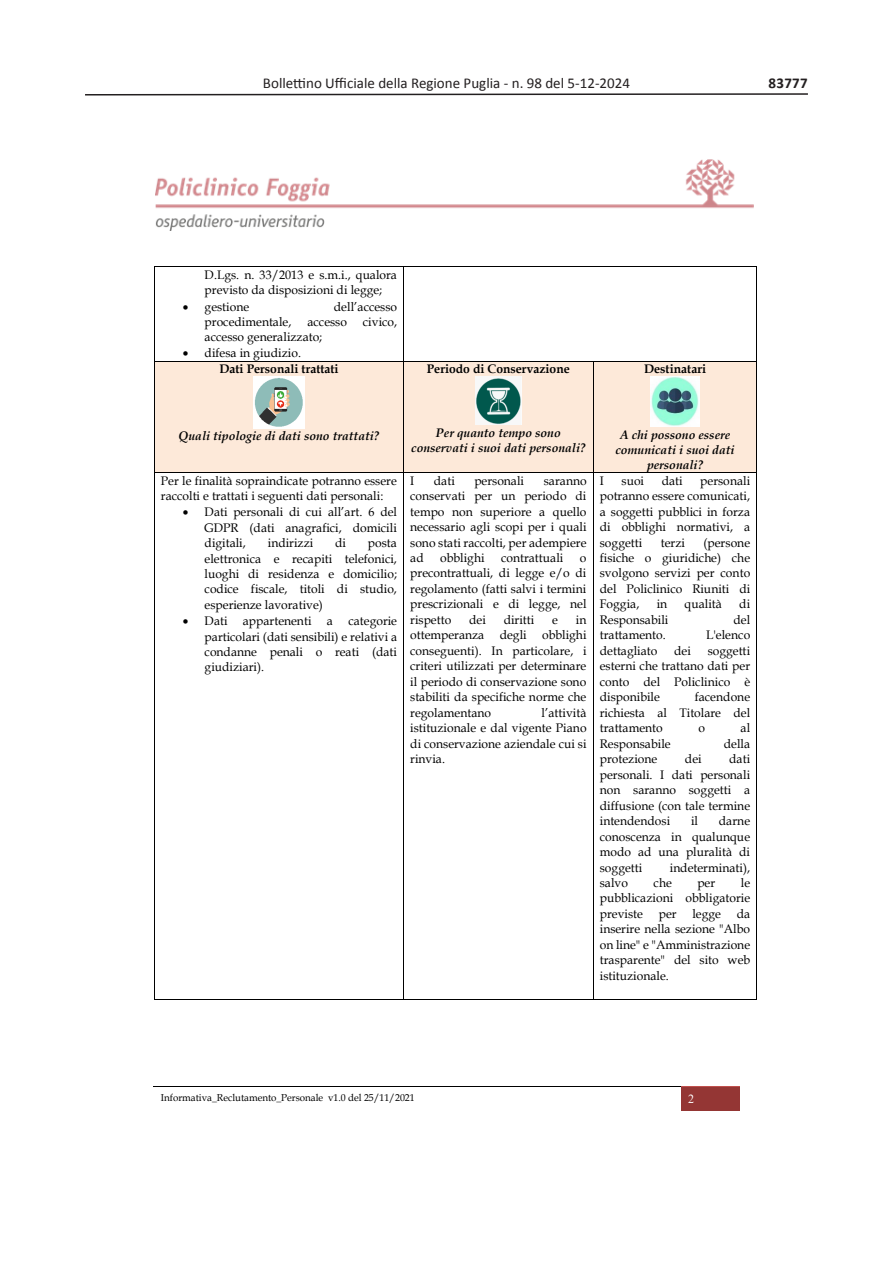
<style>
.page{position:relative;width:893px;height:1263px;background:#fff}
.page>*{position:absolute;margin:0;border:0;box-sizing:border-box;transform-origin:0 0}
.t1{font:15px "Calibri";color:#231f20}
.t2{font:700 15px "Calibri";letter-spacing:.015em;color:#231f20}
.t3{font:12.45px/15.5px "Book Antiqua";color:#000;text-align:justify}
.t4{font:italic 700 12.45px/15px "Book Antiqua";color:#000;text-align:center}
.t5{font:700 12.45px/15.9px "Book Antiqua";letter-spacing:.005em;color:#000}
.t6{font:12.45px "Times New Roman";color:#fff}
.t7{font:10.05px "Book Antiqua";color:#000}
.s1{font-weight:400}
</style>
<div class="page">
<svg style="left:85px;top:93px;width:723px;height:3px"></svg>
<div style="left:681px;top:1087px;width:59px;height:23px;background:#943634"></div>
<hr style="left:154px;top:1086px;width:527px;height:1px;background:#000">
<hr style="left:681px;top:1086px;width:59px;height:1px;background:#c0504d">
<hr style="left:154px;top:266px;width:249px;height:1px;background:#000">
<hr style="left:404px;top:266px;width:353px;height:1px;background:#000">
<hr style="left:154px;top:267px;width:1px;height:94px;background:#000">
<hr style="left:403px;top:267px;width:1px;height:94px;background:#000">
<hr style="left:757px;top:267px;width:1px;height:94px;background:#000">
<div style="left:155px;top:362px;width:248px;height:110px;background:#fde9d9"></div>
<div style="left:404px;top:362px;width:189px;height:110px;background:#fde9d9"></div>
<div style="left:594px;top:362px;width:163px;height:110px;background:#fde9d9"></div>
<hr style="left:154px;top:361px;width:249px;height:1px;background:#000">
<hr style="left:404px;top:361px;width:189px;height:1px;background:#000">
<hr style="left:594px;top:361px;width:163px;height:1px;background:#000">
<hr style="left:154px;top:361px;width:1px;height:111px;background:#000">
<hr style="left:403px;top:361px;width:1px;height:111px;background:#000">
<hr style="left:593px;top:361px;width:1px;height:111px;background:#000">
<hr style="left:757px;top:361px;width:1px;height:111px;background:#000">
<hr style="left:154px;top:472px;width:249px;height:1px;background:#000">
<hr style="left:404px;top:472px;width:189px;height:1px;background:#000">
<hr style="left:594px;top:472px;width:163px;height:1px;background:#000">
<hr style="left:154px;top:473px;width:1px;height:526px;background:#000">
<hr style="left:154px;top:999px;width:249px;height:1px;background:#000">
<hr style="left:403px;top:473px;width:1px;height:526px;background:#000">
<hr style="left:404px;top:999px;width:189px;height:1px;background:#000">
<hr style="left:593px;top:473px;width:1px;height:526px;background:#000">
<hr style="left:594px;top:999px;width:163px;height:1px;background:#000">
<hr style="left:757px;top:473px;width:1px;height:526px;background:#000">
<img style="left:253px;top:377px;width:51px;height:51px">
<img style="left:475px;top:377px;width:47px;height:48px">
<img style="left:650px;top:377px;width:50px;height:49px">
<img style="left:155px;top:160px;width:598px;height:71px">
<p class="t1" style="left:263px;top:74px;width:369px">Bollettino Ufficiale della Regione Puglia - n. 98 del 5-12-2024</p>
<p class="t2" style="left:769px;top:72px;width:41px">83777</p>
<p class="t3" style="left:205px;top:267px;width:194px">D.Lgs. n. 33/2013 e s.m.i., qualora previsto da disposizioni di legge;</p>
<p class="t3" style="left:183px;top:298px;width:68px">• gestione</p>
<p class="t3" style="left:334px;top:298px;width:65px">dell’accesso</p>
<p class="t3" style="left:205px;top:314px;width:88px">procedimentale,</p>
<p class="t3" style="left:307px;top:314px;width:41px">accesso</p>
<p class="t3" style="left:363px;top:314px;width:36px">civico,</p>
<p class="t3" style="left:205px;top:329px;width:119px">accesso generalizzato;</p>
<p class="t5" style="left:219px;top:345px;width:121px;text-indent:-37px">• <span class="s1">difesa in giudizio.<br></span>Dati Personali trattati</p>
<p class="t5" style="left:427px;top:361px;width:144px">Periodo di Conservazione</p>
<p class="t5" style="left:644px;top:361px;width:64px">Destinatari</p>
<p class="t4" style="left:179px;top:429px;width:202px">Quali tipologie di dati sono trattati?</p>
<p class="t3" style="left:161px;top:472px;width:237px">Per le finalità sopraindicate potranno essere raccolti e trattati i seguenti dati personali:</p>
<p class="t3" style="left:205px;top:504px;width:194px;text-indent:-22px">• Dati personali di cui all’art. 6 del GDPR (dati anagrafici, domicili digitali,</p>
<p class="t3" style="left:268px;top:535px;width:47px">indirizzi</p>
<p class="t3" style="left:335px;top:535px;width:12px">di</p>
<p class="t3" style="left:205px;top:535px;width:194px;text-indent:163px">posta elettronica e recapiti telefonici, luoghi di residenza e domicilio; codice fiscale, titoli di studio, esperienze lavorative)</p>
<p class="t3" style="left:205px;top:613px;width:194px;text-indent:-22px">• Dati appartenenti a categorie particolari (dati sensibili) e relativi a condanne penali o reati (dati giudiziari).</p>
<p class="t4" style="left:411px;top:425px;width:176px">Per quanto tempo sono conservati i suoi dati personali?</p>
<p class="t3" style="left:410px;top:472px;width:6px">I</p>
<p class="t3" style="left:434px;top:472px;width:22px">dati</p>
<p class="t3" style="left:474px;top:472px;width:51px">personali</p>
<p class="t3" style="left:410px;top:472px;width:178px;text-indent:133px">saranno conservati per un periodo di tempo non superiore a quello necessario agli scopi per i quali sono stati raccolti, per adempiere ad</p>
<p class="t3" style="left:440px;top:550px;width:46px">obblighi</p>
<p class="t3" style="left:501px;top:550px;width:64px">contrattuali</p>
<p class="t3" style="left:410px;top:550px;width:178px;text-indent:170px">o precontrattuali, di legge e/o di regolamento (fatti salvi i termini prescrizionali e di legge, nel rispetto</p>
<p class="t3" style="left:469px;top:612px;width:18px">dei</p>
<p class="t3" style="left:504px;top:612px;width:32px">diritti</p>
<p class="t3" style="left:552px;top:612px;width:7px">e</p>
<p class="t3" style="left:410px;top:612px;width:178px;text-indent:166px">in ottemperanza degli obblighi conseguenti). In particolare, i criteri utilizzati per determinare il periodo di conservazione sono stabiliti da specifiche norme che regolamentano</p>
<p class="t3" style="left:410px;top:704px;width:178px;text-indent:131px">l’attività istituzionale e dal vigente Piano di conservazione aziendale cui si rinvia.</p>
<p class="t4" style="left:615px;top:427px;width:121px">A chi possono essere comunicati i suoi dati personali?</p>
<p class="t3" style="left:600px;top:472px;width:152px;text-indent:100px">personali potranno essere comunicati, a soggetti pubblici in forza di obblighi normativi, a soggetti</p>
<p class="t3" style="left:600px;top:472px;width:6px">I</p>
<p class="t3" style="left:622px;top:472px;width:24px">suoi</p>
<p class="t3" style="left:662px;top:472px;width:22px">dati</p>
<p class="t3" style="left:600px;top:534px;width:152px;text-indent:104px">(persone fisiche o giuridiche) che svolgono servizi per conto del Policlinico Riuniti di Foggia,</p>
<p class="t3" style="left:661px;top:534px;width:26px">terzi</p>
<p class="t3" style="left:657px;top:596px;width:12px">in</p>
<p class="t3" style="left:685px;top:596px;width:39px">qualità</p>
<p class="t3" style="left:739px;top:596px;width:13px">di</p>
<p class="t3" style="left:600px;top:612px;width:70px">Responsabili</p>
<p class="t3" style="left:733px;top:612px;width:18px">del</p>
<p class="t3" style="left:600px;top:627px;width:67px">trattamento.</p>
<p class="t3" style="left:706px;top:627px;width:46px">L'elenco</p>
<p class="t3" style="left:600px;top:643px;width:59px">dettagliato</p>
<p class="t3" style="left:674px;top:643px;width:18px">dei</p>
<p class="t3" style="left:600px;top:643px;width:152px;text-indent:108px">soggetti esterni che trattano dati per conto del Policlinico è disponibile</p>
<p class="t3" style="left:600px;top:689px;width:152px;text-indent:95px">facendone richiesta al Titolare del trattamento</p>
<p class="t3" style="left:698px;top:720px;width:8px">o</p>
<p class="t3" style="left:740px;top:720px;width:11px">al</p>
<p class="t3" style="left:600px;top:735px;width:72px">Responsabile</p>
<p class="t3" style="left:724px;top:735px;width:28px">della</p>
<p class="t3" style="left:600px;top:751px;width:59px">protezione</p>
<p class="t3" style="left:685px;top:751px;width:18px">dei</p>
<p class="t3" style="left:600px;top:751px;width:152px;text-indent:129px">dati personali. I dati personali non saranno soggetti a diffusione (con tale termine intendendosi</p>
<p class="t3" style="left:600px;top:813px;width:152px;text-indent:119px">darne conoscenza in qualunque modo ad una pluralità di soggetti</p>
<p class="t3" style="left:691px;top:813px;width:9px">il</p>
<p class="t3" style="left:670px;top:859px;width:82px">indeterminati),</p>
<p class="t3" style="left:600px;top:875px;width:152px;text-indent:141px">le pubblicazioni obbligatorie previste</p>
<p class="t3" style="left:600px;top:875px;width:30px">salvo</p>
<p class="t3" style="left:653px;top:875px;width:20px">che</p>
<p class="t3" style="left:697px;top:875px;width:19px">per</p>
<p class="t3" style="left:600px;top:906px;width:152px;text-indent:137px">da inserire nella sezione "Albo on line" e "Amministrazione trasparente" del sito web istituzionale.</p>
<p class="t3" style="left:659px;top:906px;width:19px">per</p>
<p class="t3" style="left:692px;top:906px;width:30px">legge</p>
<p class="t7" style="left:161px;top:1091px;width:255px">Informativa_Reclutamento_Personale v1.0 del 25/11/2021</p>
<p class="t6" style="left:688px;top:1090px;width:8px">2</p>
</div>
